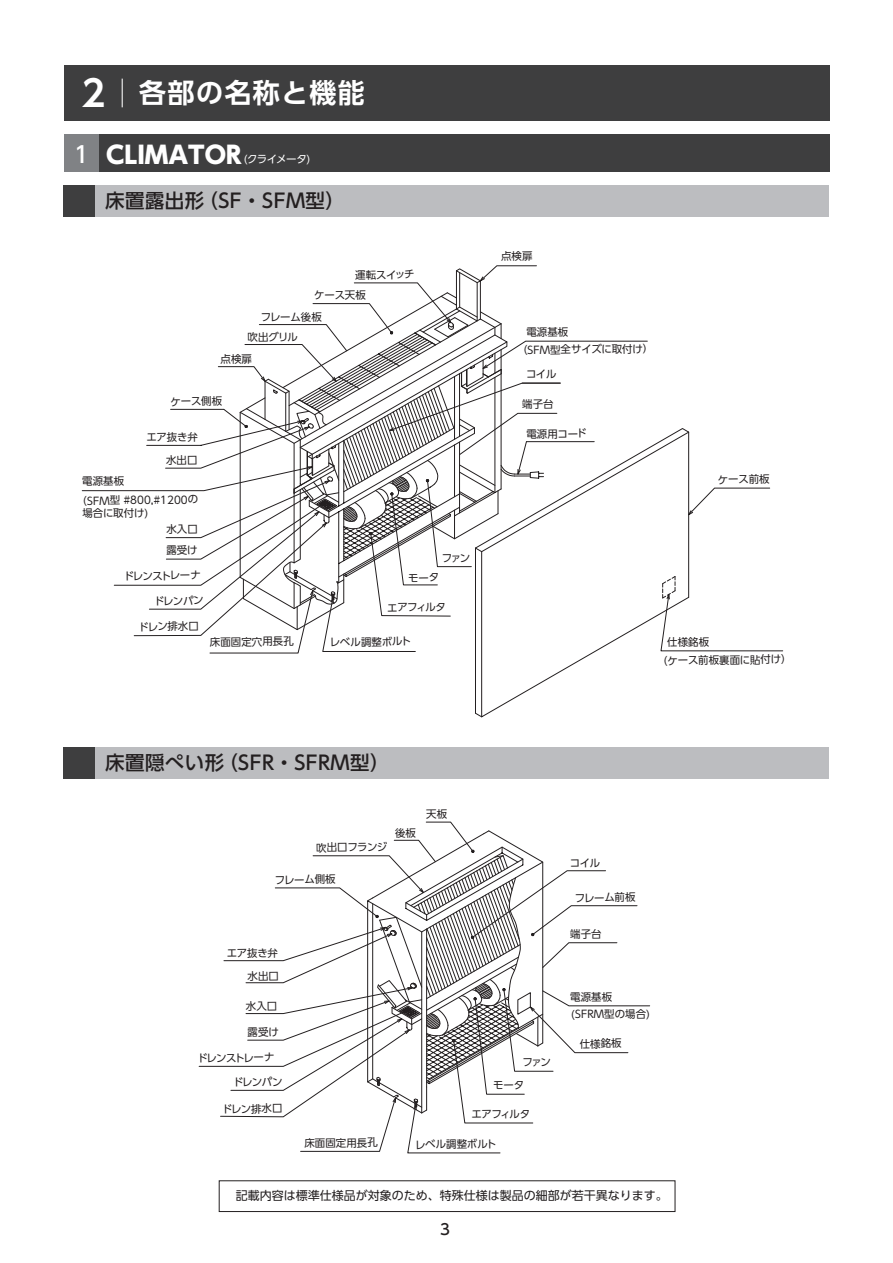
<style>
.page{position:relative;width:893px;height:1263px;background:#fff}
.page>*{position:absolute;margin:0;border:0;box-sizing:border-box;transform-origin:0 0}
.t1{font:700 27px "UD Shin Go Pro De";letter-spacing:.05em;color:#fff}
.t2{font:800 24px "UD Shin Go Pro";color:#fff}
.t3{font:500 22.5px "UD Shin Go Pro";color:#fff}
.t4{font:500 19.5px "UD Shin Go Pro";letter-spacing:.02em;color:#231f20}
.t5{font:500 15px "UD Shin Go Pro";color:#231f20}
.t6{font:12px "UD Shin Go Pro";color:#231f20}
.t7{font:10.5px/18px "UD Shin Go Pro";color:#231f20}
.t8{font:10.5px "UD Shin Go Pro";letter-spacing:-.06em;color:#fff}
.s1{font-size:36px}
</style>
<div class="page">
<div style="left:219px;top:1180px;width:456px;height:32px;border:1px solid #231f20"></div>
<div style="left:64px;top:134px;width:766px;height:38px;background:#3e3e3f"></div>
<div style="left:64px;top:134px;width:34px;height:38px;background:#808285"></div>
<div style="left:65px;top:65px;width:765px;height:56px;background:#3e3e3f"></div>
<svg style="left:122px;top:79px;width:1px;height:28px"></svg>
<div style="left:63px;top:185px;width:766px;height:32px;background:#bcbdc0"></div>
<div style="left:63px;top:185px;width:32px;height:32px;background:#3e3e3f"></div>
<div style="left:63px;top:747px;width:766px;height:32px;background:#bcbdc0"></div>
<div style="left:63px;top:747px;width:32px;height:32px;background:#3e3e3f"></div>
<svg style="left:198px;top:821px;width:452px;height:333px"></svg>
<svg style="left:81px;top:265px;width:702px;height:453px"></svg>
<h1 class="t1" style="left:82px;top:71px;width:285px"><span class="s1">2</span> 各部の名称と機能</h1>
<h3 class="t3" style="left:74px;top:136px;width:16px">1</h3>
<h2 class="t2" style="left:106px;top:135px;width:136px">CLIMATOR</h2>
<p class="t8" style="left:244px;top:150px;width:68px">(クライメータ)</p>
<h3 class="t4" style="left:105px;top:185px;width:241px">床置露出形（SF・SFM型）</h3>
<p class="t7" style="left:170px;top:392px;width:53px;rotate:-1deg">ケース側板</p>
<p class="t7" style="left:146px;top:428px;width:53px;rotate:-1deg">エア抜き弁</p>
<p class="t7" style="left:355px;top:266px;width:61px;rotate:-1deg">運転スイッチ</p>
<p class="t7" style="left:314px;top:286px;width:53px;rotate:-1deg">ケース天板</p>
<p class="t7" style="left:261px;top:308px;width:62px;rotate:-1deg">フレーム後板</p>
<p class="t7" style="left:247px;top:328px;width:52px;rotate:-1deg">吹出グリル</p>
<p class="t7" style="left:76px;top:471px;width:123px;line-height:19.6px;text-indent:6px;rotate:-1deg">電源基板<br>（SFM型 #800,#1200の</p>
<p class="t7" style="left:82px;top:504px;width:67px;rotate:-1deg">場合に取付け)</p>
<p class="t7" style="left:123px;top:567px;width:79px;rotate:-1deg">ドレンストレーナ</p>
<p class="t7" style="left:154px;top:592px;width:51px;rotate:-1deg">ドレンパン</p>
<p class="t7" style="left:138px;top:617px;width:62px;rotate:-1deg">ドレン排水口</p>
<p class="t7" style="left:387px;top:598px;width:60px;rotate:-1deg">エアフィルタ</p>
<p class="t7" style="left:210px;top:633px;width:85px;rotate:-1deg">床面固定穴用長孔</p>
<p class="t7" style="left:330px;top:633px;width:83px;rotate:-1deg">レベル調整ボルト</p>
<p class="t7" style="left:516px;top:323px;width:131px;text-indent:10px;rotate:-1deg">電源基板<br>（SFM型全サイズに取付け)</p>
<p class="t7" style="left:526px;top:425px;width:62px;rotate:-1deg">電源用コード</p>
<p class="t7" style="left:718px;top:470px;width:53px;rotate:-1deg">ケース前板</p>
<p class="t7" style="left:656px;top:633px;width:136px;line-height:18.6px;text-indent:11px;rotate:-1deg">仕様銘板<br>（ケース前板裏面に貼付け）</p>
<h3 class="t4" style="left:105px;top:747px;width:286px">床置隠ぺい形（SFR・SFRM型）</h3>
<p class="t7" style="left:316px;top:838px;width:73px;rotate:-1deg">吹出口フランジ</p>
<p class="t7" style="left:275px;top:870px;width:62px;rotate:-1deg">フレーム側板</p>
<p class="t7" style="left:226px;top:944px;width:53px;rotate:-1deg">エア抜き弁</p>
<p class="t7" style="left:197px;top:1049px;width:79px;rotate:-1deg">ドレンストレーナ</p>
<p class="t7" style="left:233px;top:1073px;width:51px;rotate:-1deg">ドレンパン</p>
<p class="t7" style="left:222px;top:1100px;width:62px;rotate:-1deg">ドレン排水口</p>
<p class="t7" style="left:492px;top:1051px;width:60px;line-height:22.5px;text-indent:30px;rotate:-1deg">ファンモータ</p>
<p class="t7" style="left:471px;top:1105px;width:60px;rotate:-1deg">エアフィルタ</p>
<p class="t7" style="left:304px;top:1134px;width:75px;rotate:-1deg">床面固定用長孔</p>
<p class="t7" style="left:415px;top:1135px;width:83px;rotate:-1deg">レベル調整ボルト</p>
<p class="t7" style="left:574px;top:889px;width:62px;rotate:-1deg">フレーム前板</p>
<p class="t7" style="left:570px;top:988px;width:43px;rotate:-1deg">電源基板</p>
<p class="t7" style="left:564px;top:1005px;width:87px;rotate:-1deg">（SFRM型の場合)</p>
<p class="t7" style="left:580px;top:1034px;width:43px;rotate:-1deg">仕様銘板</p>
<p class="t6" style="left:236px;top:1186px;width:433px">記載内容は標準仕様品が対象のため、特殊仕様は製品の細部が若干異なります。</p>
<h3 class="t5" style="left:440px;top:1217px;width:11px">3</h3>
</div>
